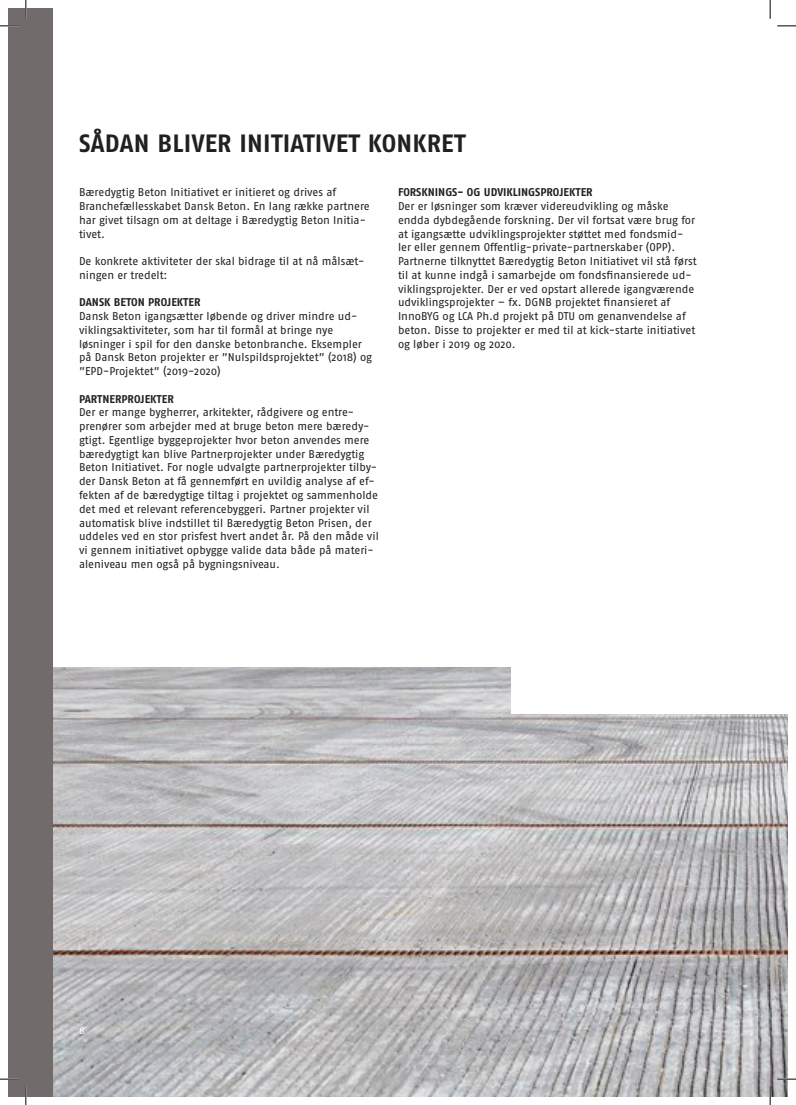
<style>
.page{position:relative;width:796px;height:1105px;background:#fff}
.page>*{position:absolute;margin:0;border:0;box-sizing:border-box;transform-origin:0 0}
.t1{font:700 25px "Fago No";letter-spacing:.01em;color:#231f20}
.t2{font:11.25px/13.8px "Fago No";letter-spacing:-.005em;color:#231f20}
.t3{font:700 11.25px "Fago No";color:#231f20}
.t4{font:10px "Fago No";color:#fff}
</style>
<div class="page">
<img style="left:52px;top:667px;width:736px;height:429px">
<div style="left:511px;top:624px;width:277px;height:90px;background:#fff"></div>
<div style="left:8px;top:9px;width:44px;height:1087px;background:#716c6b"></div>
<svg style="left:0;top:25px;width:19px;height:2px"></svg>
<svg style="left:777px;top:25px;width:19px;height:2px"></svg>
<svg style="left:0;top:1078px;width:19px;height:1px"></svg>
<svg style="left:777px;top:1077px;width:19px;height:2px"></svg>
<svg style="left:25px;top:0;width:2px;height:19px"></svg>
<svg style="left:25px;top:1086px;width:2px;height:18px"></svg>
<svg style="left:769px;top:0;width:2px;height:19px"></svg>
<svg style="left:769px;top:1085px;width:2px;height:19px"></svg>
<p class="t1" style="left:79px;top:128px;width:388px">SÅDAN BLIVER INITIATIVET KONKRET</p>
<p class="t3" style="left:398px;top:186px;width:196px">FORSKNINGS- OG UDVIKLINGSPROJEKTER</p>
<p class="t2" style="left:398px;top:199px;width:300px">Der er løsninger som kræver videreudvikling og måske endda dybdegående forskning. Der vil fortsat være brug for at igangsætte udviklingsprojekter støttet med fondsmid&shy;ler eller gennem Offentlig-private-partnerskaber (OPP).<br>Partnerne tilknyttet Bæredygtig Beton Initiativet vil stå først til at kunne indgå i samarbejde om fondsfinansierede ud&shy;viklingsprojekter. Der er ved opstart allerede igangværende udviklingsprojekter – fx. DGNB projektet finansieret af InnoBYG og LCA Ph.d projekt på DTU om genanvendelse af beton. Disse to projekter er med til at kick-starte initiativet og løber i 2019 og 2020.</p>
<p class="t2" style="left:79px;top:185px;width:292px">Bæredygtig Beton Initiativet er initieret og drives af Branchefællesskabet Dansk Beton. En lang række partnere har givet tilsagn om at deltage i Bæredygtig Beton Initia&shy;tivet.</p>
<p class="t2" style="left:79px;top:254px;width:287px">De konkrete aktiviteter der skal bidrage til at nå målsæt&shy;ningen er tredelt:</p>
<p class="t3" style="left:79px;top:296px;width:123px">DANSK BETON PROJEKTER</p>
<p class="t2" style="left:79px;top:309px;width:294px">Dansk Beton igangsætter løbende og driver mindre ud&shy;viklingsaktiviteter, som har til formål at bringe nye løsninger i spil for den danske betonbranche. Eksempler på Dansk Beton projekter er ”Nulspildsprojektet” (2018) og ”EPD-Projektet” (2019-2020)</p>
<p class="t3" style="left:79px;top:392px;width:96px">PARTNERPROJEKTER</p>
<p class="t2" style="left:79px;top:405px;width:301px">Der er mange bygherrer, arkitekter, rådgivere og entre&shy;prenører som arbejder med at bruge beton mere bæredy&shy;gtigt. Egentlige byggeprojekter hvor beton anvendes mere bæredygtigt kan blive Partnerprojekter under Bæredygtig Beton Initiativet. For nogle udvalgte partnerprojekter tilby&shy;der Dansk Beton at få gennemført en uvildig analyse af ef&shy;fekten af de bæredygtige tiltag i projektet og sammenholde det med et relevant referencebyggeri. Partner projekter vil automatisk blive indstillet til Bæredygtig Beton Prisen, der uddeles ved en stor prisfest hvert andet år. På den måde vil vi gennem initiativet opbygge valide data både på materi&shy;aleniveau men også på bygningsniveau.</p>
<p class="t4" style="left:79px;top:1024px;width:7px">8</p>
</div>
